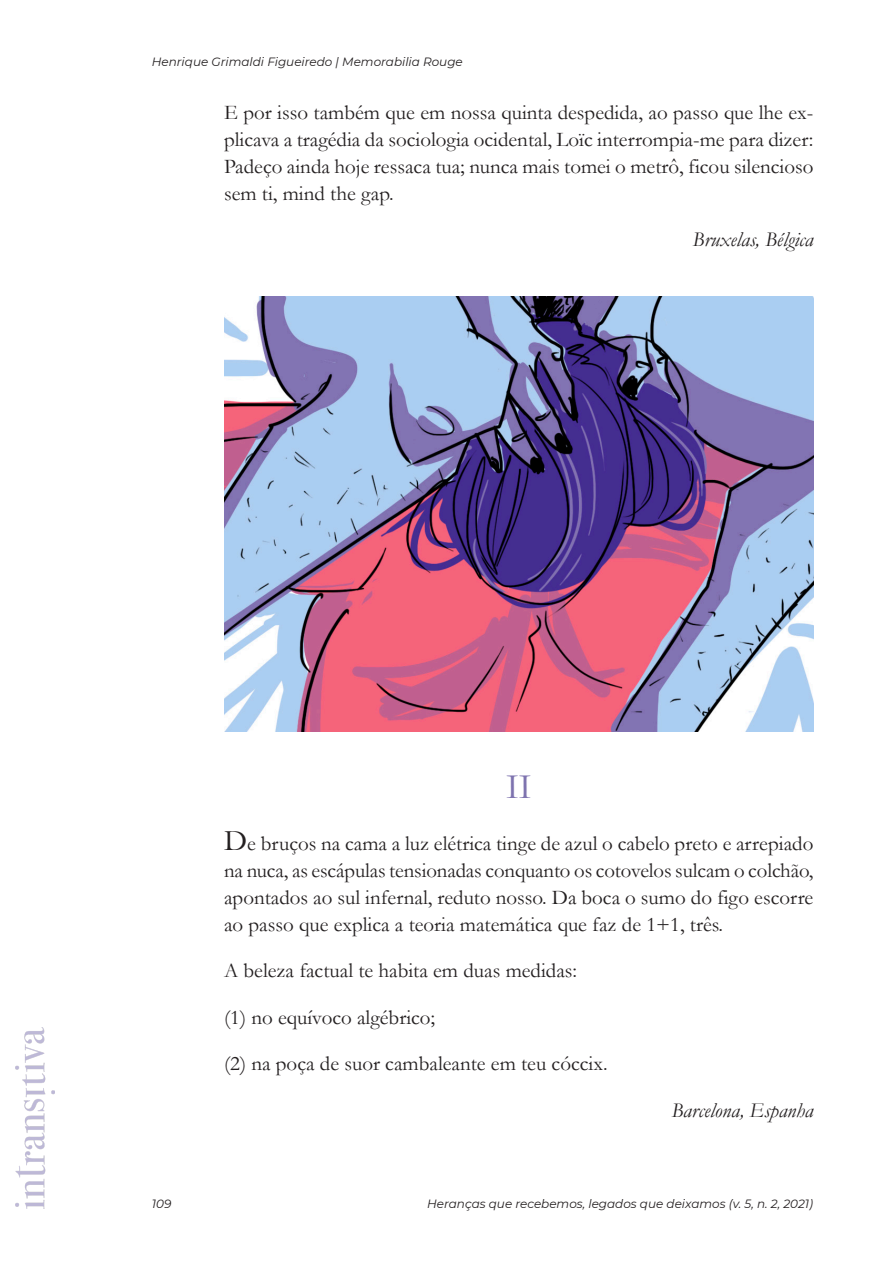
<style>
.page{position:relative;width:893px;height:1263px;background:#fff}
.page>*{position:absolute;margin:0;border:0;box-sizing:border-box;transform-origin:0 0}
.t1{font:36px "Garamond";color:#7e73af}
.t2{font:21px/27px "Garamond";color:#231f20;text-align:justify}
.t3{font:italic 21px "Garamond";color:#231f20}
.t4{font:italic 12px "Montserrat";color:#231f20}
.s1{font-size:30px}
</style>
<div class="page">
<img style="left:224px;top:297px;width:589px;height:434px">
<img style="left:15px;top:1027px;width:39px;height:182px">
<p class="t4" style="left:152px;top:53px;width:313px">Henrique Grimaldi Figueiredo | Memorabilia Rouge</p>
<p class="t2" style="left:224px;top:98px;width:591px">E por isso também que em nossa quinta despedida, ao passo que lhe ex&shy;plicava a tragédia da sociologia ocidental, Loïc interrompia-me para dizer:<br>Padeço ainda hoje ressaca tua; nunca mais tomei o metrô, ficou silencioso sem ti, mind the gap.</p>
<p class="t3" style="left:692px;top:225px;width:122px">Bruxelas, Bélgica</p>
<h1 class="t1" style="left:506px;top:763px;width:27px">II</h1>
<p class="t2" style="left:224px;top:829px;width:591px"><span class="s1">D</span>e bruços na cama a luz elétrica tinge de azul o cabelo preto e arrepiado na nuca, as escápulas tensionadas conquanto os cotovelos sulcam o colchão, apontados ao sul infernal, reduto nosso. Da boca o sumo do figo escorre ao passo que explica a teoria matemática que faz de 1+1, três.</p>
<p class="t2" style="left:224px;top:957px;width:355px">A beleza factual te habita em duas medidas:</p>
<p class="t2" style="left:224px;top:1003px;width:213px">(1) no equívoco algébrico;</p>
<p class="t2" style="left:224px;top:1050px;width:385px">(2) na poça de suor cambaleante em teu cóccix.</p>
<p class="t3" style="left:671px;top:1096px;width:144px">Barcelona, Espanha</p>
<p class="t4" style="left:152px;top:1195px;width:21px">109</p>
<p class="t4" style="left:427px;top:1195px;width:388px">Heranças que recebemos, legados que deixamos (v. 5, n. 2, 2021)</p>
</div>
